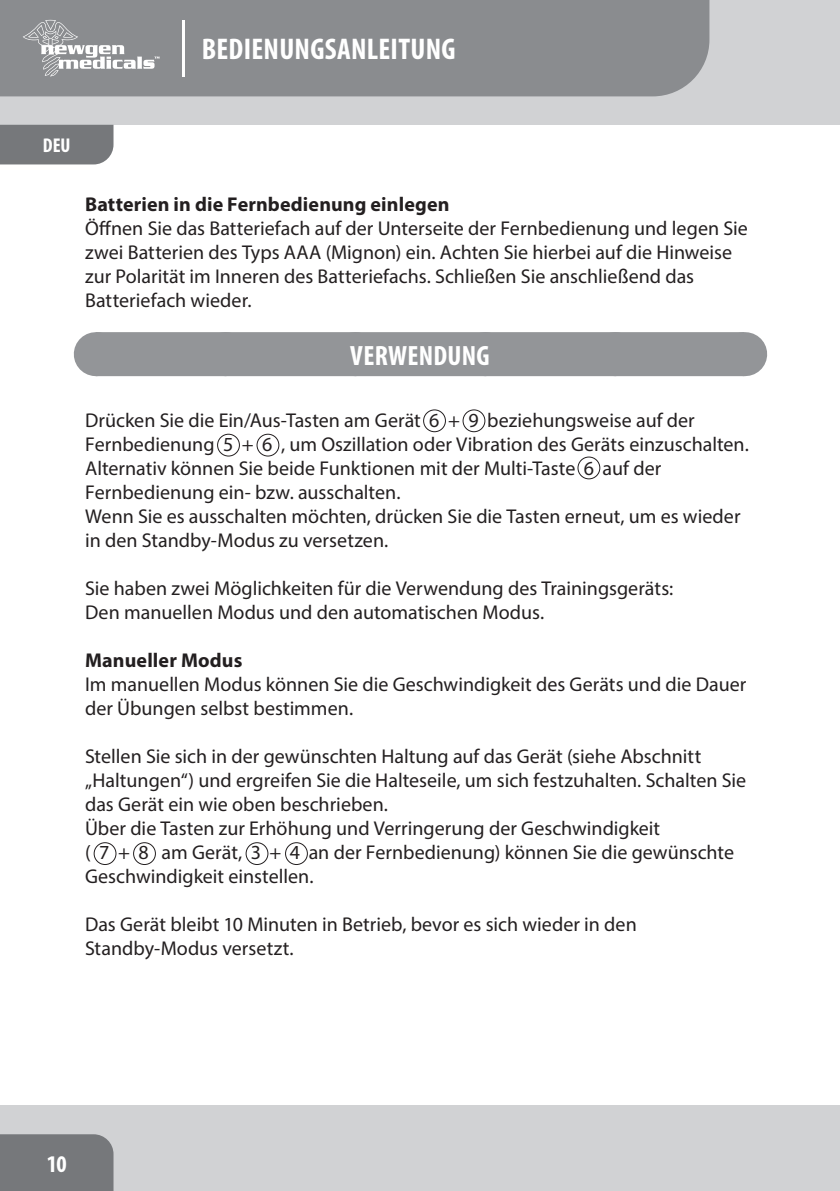
<style>
.page{position:relative;width:840px;height:1191px;background:#fff}
.page>*{position:absolute;margin:0;border:0;box-sizing:border-box;transform-origin:0 0}
.t1{font:700 condensed 30px "Myriad Pro";letter-spacing:.01em;color:#fff}
.t2{font:700 condensed 28px "Myriad Pro";letter-spacing:.01em;color:#fff}
.t3{font:700 condensed 24px "Myriad Pro";color:#fff}
.t4{font:20px/24px "Myriad Pro";color:#231f20}
.t5{font:700 20px "Myriad Pro";letter-spacing:.005em;color:#231f20}
.t6{font:700 condensed 20px "Myriad Pro";color:#fff}
</style>
<div class="page">
<div style="left:0;top:0;width:839px;height:125px;background:#d1d2d4"></div>
<div style="left:0;top:1106px;width:839px;height:85px;background:#d1d2d4"></div>
<div style="left:0;top:0;width:709px;height:96px;background:#8a8c8f"></div>
<div style="left:0;top:125px;width:113px;height:39px;background:#76787b"></div>
<div style="left:0;top:1134px;width:113px;height:57px;background:#76787b"></div>
<svg style="left:23px;top:20px;width:136px;height:57px;background:#a0a2a4"></svg>
<hr style="left:181px;top:20px;width:3px;height:57px;background:#fff">
<div style="left:96px;top:332px;width:647px;height:44px;background:#939598"></div>
<svg style="left:230px;top:332px;width:449px;height:1px"></svg>
<hr style="left:743px;top:332px;width:1px;height:44px;background:#939598">
<div style="left:423px;top:409px;width:22px;height:23px;border:1px solid #231f20;border-radius:50%"></div>
<div style="left:217px;top:434px;width:23px;height:22px;border:1px solid #231f20;border-radius:50%"></div>
<div style="left:94px;top:842px;width:22px;height:23px;border:1px solid #231f20;border-radius:50%"></div>
<div style="left:245px;top:842px;width:23px;height:23px;border:1px solid #231f20;border-radius:50%"></div>
<div style="left:462px;top:409px;width:23px;height:23px;border:1px solid #231f20;border-radius:50%"></div>
<div style="left:256px;top:434px;width:23px;height:22px;border:1px solid #231f20;border-radius:50%"></div>
<div style="left:133px;top:842px;width:23px;height:23px;border:1px solid #231f20;border-radius:50%"></div>
<div style="left:285px;top:842px;width:23px;height:23px;border:1px solid #231f20;border-radius:50%"></div>
<div style="left:577px;top:456px;width:23px;height:23px;border:1px solid #231f20;border-radius:50%"></div>
<h1 class="t1" style="left:202px;top:31px;width:255px">BEDIENUNGSANLEITUNG</h1>
<p class="t6" style="left:43px;top:133px;width:29px">DEU</p>
<p class="t5" style="left:85px;top:191px;width:365px">Batterien in die Fernbedienung einlegen</p>
<p class="t4" style="left:85px;top:216px;width:664px">Öffnen Sie das Batteriefach auf der Unterseite der Fernbedienung und legen Sie zwei Batterien des Typs AAA (Mignon) ein. Achten Sie hierbei auf die Hinweise zur Polarität im Inneren des Batteriefachs. Schließen Sie anschließend das Batteriefach wieder.</p>
<h2 class="t2" style="left:350px;top:338px;width:141px">VERWENDUNG</h2>
<p class="t4" style="left:85px;top:408px;width:665px">Drücken Sie die Ein/Aus-Tasten am Gerät 6 + 9 beziehungsweise auf der Fernbedienung 5 + 6 , um Oszillation oder Vibration des Geräts einzuschalten.<br>Alternativ können Sie beide Funktionen mit der Multi-Taste 6 auf der Fernbedienung ein- bzw. ausschalten.<br>Wenn Sie es ausschalten möchten, drücken Sie die Tasten erneut, um es wieder in den Standby-Modus zu versetzen.</p>
<p class="t4" style="left:85px;top:576px;width:589px">Sie haben zwei Möglichkeiten für die Verwendung des Trainingsgeräts:<br>Den manuellen Modus und den automatischen Modus.</p>
<p class="t5" style="left:85px;top:647px;width:159px">Manueller Modus</p>
<p class="t4" style="left:85px;top:672px;width:662px">Im manuellen Modus können Sie die Geschwindigkeit des Geräts und die Dauer der Übungen selbst bestimmen.</p>
<p class="t4" style="left:85px;top:744px;width:662px">Stellen Sie sich in der gewünschten Haltung auf das Gerät (siehe Abschnitt „Haltungen“) und ergreifen Sie die Halteseile, um sich festzuhalten. Schalten Sie das Gerät ein wie oben beschrieben.<br>Über die Tasten zur Erhöhung und Verringerung der Geschwindigkeit<br>( 7 + 8 am Gerät, 3 + 4 an der Fernbedienung) können Sie die gewünschte Geschwindigkeit einstellen.</p>
<p class="t4" style="left:85px;top:912px;width:553px">Das Gerät bleibt 10 Minuten in Betrieb, bevor es sich wieder in den<br>Standby-Modus versetzt.</p>
<p class="t3" style="left:47px;top:1148px;width:21px">10</p>
</div>
